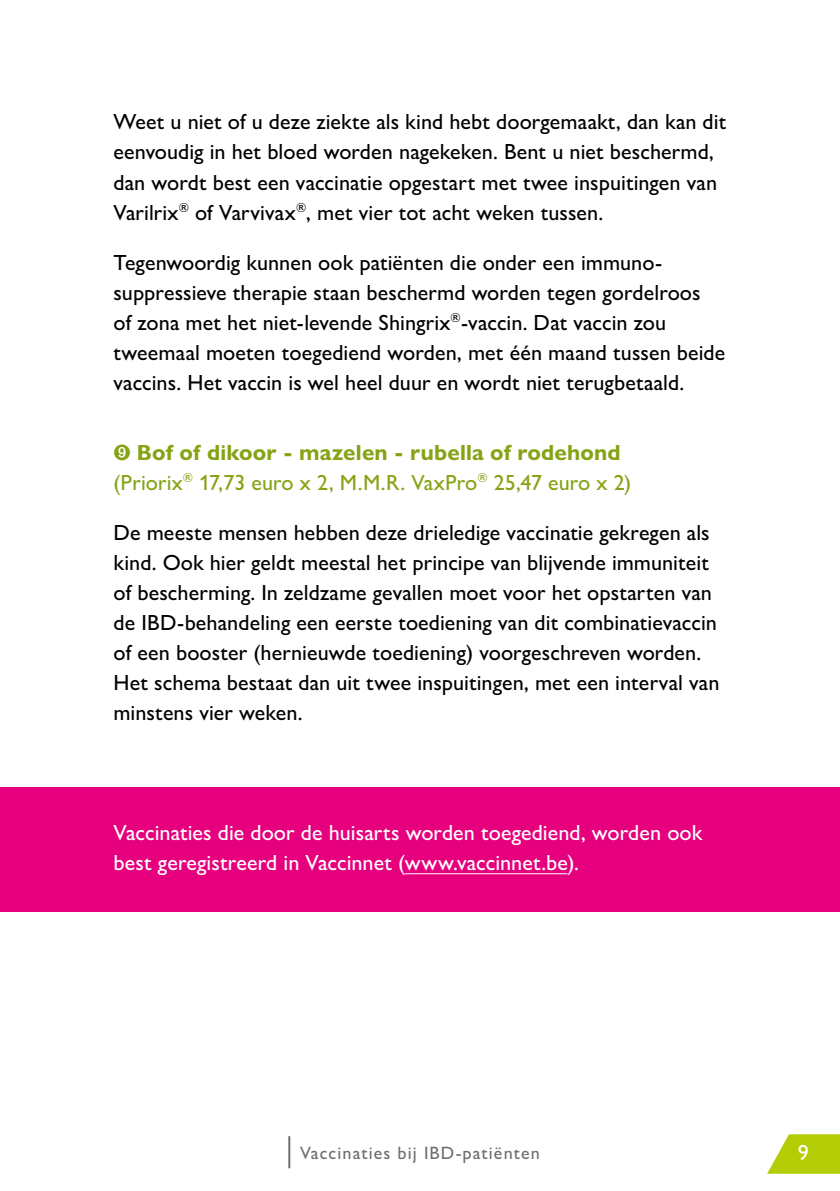
<style>
.page{position:relative;width:840px;height:1191px;background:#fff}
.page>*{position:absolute;margin:0;border:0;box-sizing:border-box;transform-origin:0 0}
.t1{font:500 22px/30px "Gill Sans Nova";letter-spacing:.005em;color:#000}
.t2{font:500 22px/30px "Gill Sans Nova";letter-spacing:.005em;color:#fff}
.t3{font:500 22px/30px "Gill Sans Nova";color:#86a315}
.t4{font:500 18px "Gill Sans Nova";letter-spacing:.06em;color:#706f6f}
.s1{font-weight:700}
</style>
<div class="page">
<svg style="left:767px;top:1134px;width:72px;height:39px"></svg>
<hr style="left:288px;top:1136px;width:2px;height:32px;background:#706f6f">
<div style="left:0;top:787px;width:839px;height:125px;background:#e6007d"></div>
<hr style="left:404px;top:873px;width:163px;height:1px;background:#fff">
<p class="t1" style="left:113px;top:107px;width:614px">Weet u niet of u deze ziekte als kind hebt doorgemaakt, dan kan dit eenvoudig in het bloed worden nagekeken. Bent u niet beschermd, dan wordt best een vaccinatie opgestart met twee inspuitingen van Varilrix<sup>®</sup> of Varvivax<sup>®</sup>, met vier tot acht weken tussen.</p>
<p class="t1" style="left:113px;top:247px;width:613px">Tegenwoordig kunnen ook patiënten die onder een immuno&shy;suppressieve therapie staan beschermd worden tegen gordelroos<br>of zona met het niet-levende Shingrix<sup>®</sup>-vaccin. Dat vaccin zou tweemaal moeten toegediend worden, met één maand tussen beide vaccins. Het vaccin is wel heel duur en wordt niet terugbetaald.</p>
<p class="t3" style="left:113px;top:437px;width:519px">➒ <span class="s1">Bof of dikoor - mazelen - rubella of rodehond </span>(Priorix<sup>®</sup> 17,73 euro x 2, M.M.R. VaxPro<sup>®</sup> 25,47 euro x 2)</p>
<p class="t1" style="left:113px;top:517px;width:607px">De meeste mensen hebben deze drieledige vaccinatie gekregen als kind. Ook hier geldt meestal het principe van blijvende immuniteit of bescherming. In zeldzame gevallen moet voor het opstarten van de IBD-behandeling een eerste toediening van dit combinatievaccin of een booster (hernieuwde toediening) voorgeschreven worden.<br>Het schema bestaat dan uit twee inspuitingen, met een interval van minstens vier weken.</p>
<p class="t2" style="left:113px;top:817px;width:590px">Vaccinaties die door de huisarts worden toegediend, worden ook best geregistreerd in Vaccinnet (www.vaccinnet.be).</p>
<p class="t4" style="left:300px;top:1141px;width:241px">Vaccinaties bij IBD-patiënten</p>
<p class="t2" style="left:797px;top:1137px;width:12px">9</p>
</div>
